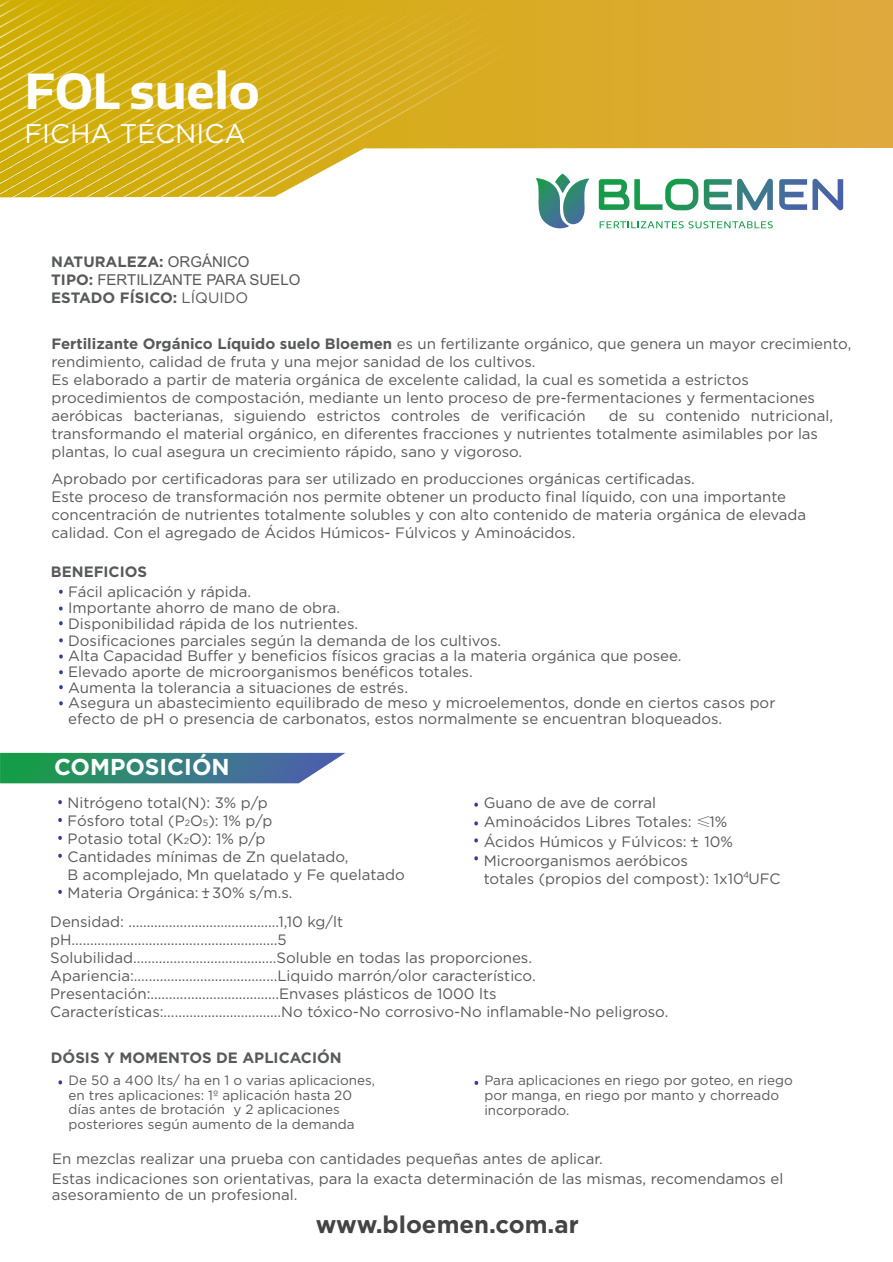
<style>
.page{position:relative;width:893px;height:1262px;background:#fff}
.page>*{position:absolute;margin:0;border:0;box-sizing:border-box;transform-origin:0 0}
.t1{font:700 47.85px "Encode Sans";color:#fff}
.t2{font:27px "Gotham";color:#fff}
.t3{font:700 24px "Gotham";color:#444}
.t4{font:700 22.95px "Gotham";color:#fff}
.t5{font:15px/18px "Gotham";color:#58595b}
.t6{font:700 15px "Gotham";color:#58595b}
.t7{font:15px "Arial";color:#58595b}
.t8{font:13.5px/14.7px "Gotham";color:#58595b}
.t9{font:9px "Gotham";color:#58595b}
.s1{font-family:"Arial";font-weight:400}
.s2{font-family:"Gotham";font-weight:700}
.s3{font-weight:400}
.s4{font-weight:700}
.s5{font-size:9px}
.s6{font-family:"Sim Sun"}
</style>
<div class="page">
<svg style="left:519px;top:0;width:374px;height:197px"></svg>
<svg style="left:598px;top:179px;width:133px;height:31px"></svg>
<svg style="left:737px;top:179px;width:35px;height:31px"></svg>
<svg style="left:779px;top:179px;width:64px;height:31px"></svg>
<svg style="left:599px;top:221px;width:173px;height:7px"></svg>
<svg style="left:533px;top:174px;width:56px;height:55px"></svg>
<svg style="left:59px;top:590px;width:4px;height:4px"></svg>
<svg style="left:59px;top:606px;width:4px;height:4px"></svg>
<svg style="left:59px;top:621px;width:4px;height:4px"></svg>
<svg style="left:59px;top:685px;width:4px;height:4px"></svg>
<svg style="left:59px;top:638px;width:4px;height:4px"></svg>
<svg style="left:59px;top:654px;width:4px;height:4px"></svg>
<svg style="left:59px;top:670px;width:4px;height:4px"></svg>
<svg style="left:59px;top:701px;width:4px;height:4px"></svg>
<svg style="left:58px;top:800px;width:4px;height:4px"></svg>
<svg style="left:58px;top:1080px;width:4px;height:4px"></svg>
<svg style="left:474px;top:802px;width:4px;height:4px"></svg>
<svg style="left:58px;top:818px;width:4px;height:4px"></svg>
<svg style="left:474px;top:821px;width:4px;height:4px"></svg>
<svg style="left:58px;top:836px;width:4px;height:4px"></svg>
<svg style="left:474px;top:838px;width:4px;height:4px"></svg>
<svg style="left:58px;top:853px;width:4px;height:4px"></svg>
<svg style="left:58px;top:890px;width:4px;height:4px"></svg>
<svg style="left:474px;top:856px;width:4px;height:4px"></svg>
<svg style="left:474px;top:1081px;width:4px;height:3px"></svg>
<svg style="left:0;top:753px;width:345px;height:30px;background:#408983"></svg>
<img style="left:0;top:0;width:519px;height:197px">
<h1 class="t1" style="left:25px;top:59px;width:236px">FOL suelo</h1>
<h2 class="t2" style="left:25px;top:121px;width:222px">FICHA TÉCNICA</h2>
<p class="t6" style="left:51px;top:256px;width:200px">NATURALEZA: <span class="s1">ORGÁNICO</span></p>
<p class="t7" style="left:51px;top:274px;width:250px"><span class="s2">TIPO:</span> FERTILIZANTE PARA SUELO</p>
<p class="t6" style="left:51px;top:292px;width:198px">ESTADO FÍSICO: <span class="s3">LÍQUIDO</span></p>
<p class="t5" style="left:51px;top:335px;width:801px"><span class="s4">Fertilizante Orgánico Líquido suelo Bloemen</span> es un fertilizante orgánico, que genera un mayor crecimiento, rendimiento, calidad de fruta y una mejor sanidad de los cultivos.<br>Es elaborado a partir de materia orgánica de excelente calidad, la cual es sometida a estrictos procedimientos de compostación, mediante un lento proceso de pre-fermentaciones y fermentaciones aeróbicas bacterianas, siguiendo estrictos controles de verificación</p>
<p class="t5" style="left:51px;top:407px;width:783px;text-indent:557px">de su contenido nutricional, transformando el material orgánico, en diferentes fracciones y nutrientes totalmente asimilables por las plantas, lo cual asegura un crecimiento rápido, sano y vigoroso.</p>
<p class="t5" style="left:51px;top:470px;width:756px">Aprobado por certificadoras para ser utilizado en producciones orgánicas certificadas.<br>Este proceso de transformación nos permite obtener un producto final líquido, con una importante concentración de nutrientes totalmente solubles y con alto contenido de materia orgánica de elevada calidad. Con el agregado de Ácidos Húmicos- Fúlvicos y Aminoácidos.</p>
<p class="t6" style="left:51px;top:566px;width:98px">BENEFICIOS</p>
<p class="t5" style="left:68px;top:584px;width:708px;line-height:15.9px">Fácil aplicación y rápida.<br>Importante ahorro de mano de obra.<br>Disponibilidad rápida de los nutrientes.<br>Dosificaciones parciales según la demanda de los cultivos.<br>Alta Capacidad Buffer y beneficios físicos gracias a la materia orgánica que posee.<br>Elevado aporte de microorganismos benéficos totales.<br>Aumenta la tolerancia a situaciones de estrés.<br>Asegura un abastecimiento equilibrado de meso y microelementos, donde en ciertos casos por efecto de pH o presencia de carbonatos, estos normalmente se encuentran bloqueados.</p>
<h3 class="t4" style="left:54px;top:758px;width:177px">COMPOSICIÓN</h3>
<p class="t5" style="left:68px;top:794px;width:339px">Nitrógeno total(N): 3% p/p<br>Fósforo total (P<span class="s5">2</span>O<span class="s5">5</span>): 1% p/p<br>Potasio total (K<span class="s5">2</span>O): 1% p/p<br>Cantidades mínimas de Zn quelatado,<br>B acomplejado, Mn quelatado y Fe quelatado<br>Materia Orgánica: 30% s/m.s.</p>
<p class="t5" style="left:483px;top:793px;width:251px;line-height:19.8px">Guano de ave de corral<br>Aminoácidos Libres Totales: <span class="s6">≤</span>1%<br>Ácidos Húmicos y Fúlvicos: 10%</p>
<p class="t5" style="left:690px;top:832px;width:11px">+</p>
<p class="t5" style="left:692px;top:838px;width:8px">-</p>
<p class="t5" style="left:483px;top:852px;width:298px">Microorganismos aeróbicos<br>totales (propios del compost): 1x10 UFC</p>
<p class="t5" style="left:50px;top:913px;width:619px">Densidad: .........................................1,10 kg/lt<br>pH........................................................5<br>Solubilidad.......................................Soluble en todas las proporciones.<br>Apariencia:.......................................Liquido marrón/olor característico.<br>Presentación:...................................Envases plásticos de 1000 lts Características:................................No tóxico-No corrosivo-No inflamable-No peligroso.</p>
<p class="t9" style="left:743px;top:870px;width:8px">4</p>
<p class="t5" style="left:201px;top:883px;width:11px">+</p>
<p class="t5" style="left:203px;top:888px;width:8px">-</p>
<p class="t6" style="left:51px;top:1051px;width:292px">DÓSIS Y MOMENTOS DE APLICACIÓN</p>
<p class="t8" style="left:68px;top:1073px;width:308px">De 50 a 400 lts/ ha en 1 o varias aplicaciones, en tres aplicaciones: 1º aplicación hasta 20 días antes de brotación y 2 aplicaciones posteriores según aumento de la demanda</p>
<p class="t8" style="left:484px;top:1074px;width:310px">Para aplicaciones en riego por goteo, en riego por manga, en riego por manto y chorreado incorporado.</p>
<p class="t5" style="left:52px;top:1150px;width:552px">En mezclas realizar una prueba con cantidades pequeñas antes de aplicar.</p>
<p class="t5" style="left:52px;top:1171px;width:733px;line-height:15.6px">Estas indicaciones son orientativas, para la exacta determinación de las mismas, recomendamos el asesoramiento de un profesional.</p>
<h3 class="t3" style="left:316px;top:1215px;width:264px">www.bloemen.com.ar</h3>
</div>
